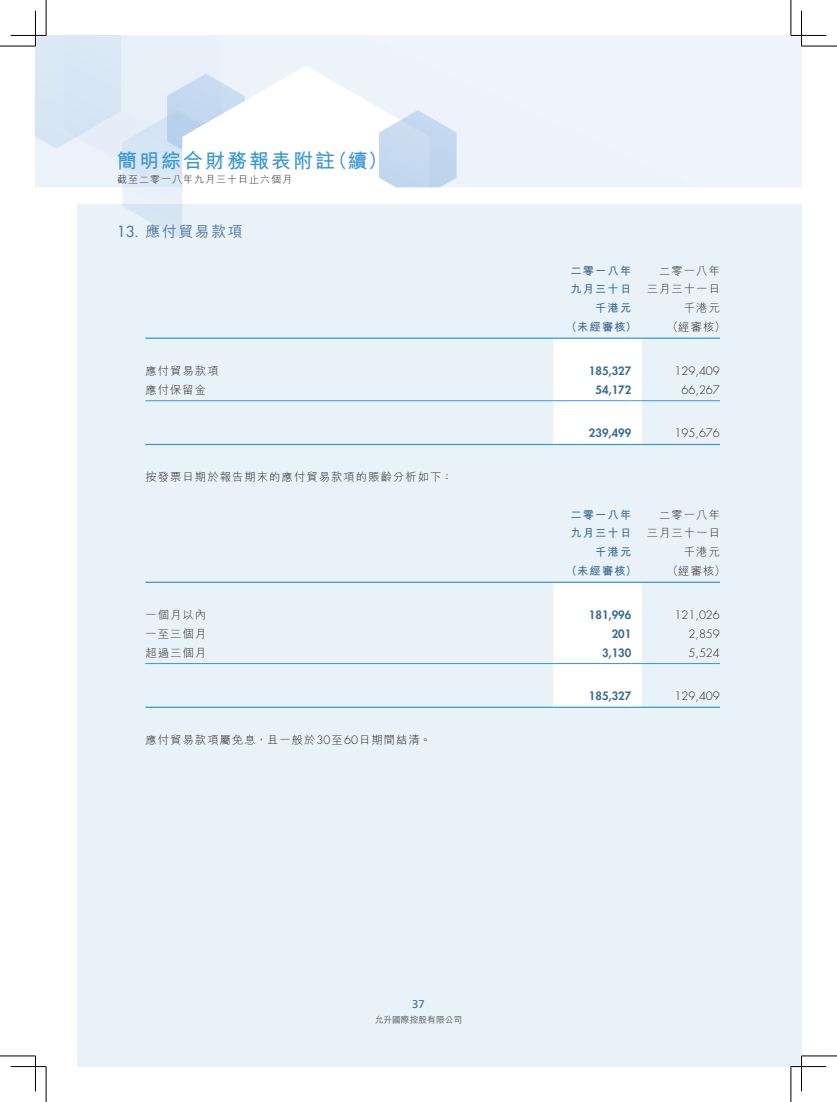
<style>
.page{position:relative;width:837px;height:1102px;background:#fff}
.page>*{position:absolute;margin:0;border:0;box-sizing:border-box;transform-origin:0 0}
.t1{font:700 20px "M Hei HK";letter-spacing:.1em;color:#3a97d2}
.t2{font:500 15px "M Hei HK";letter-spacing:.1em;color:#507ba0}
.t3{font:300 11.25px/18.8px "M Hei HK";letter-spacing:.1em;color:#231f20;text-align:right}
.t4{font:300 11.25px "Futura Std";color:#231f20}
.t5{font:800 11.25px "Futura Std";color:#386c92}
.t6{font:700 11.25px/18.8px "M Hei HK";letter-spacing:.1em;color:#386c92}
.t7{font:11.25px "Frutiger LT Std";color:#386c92}
.t8{font:300 10px "M Hei HK";letter-spacing:.1em;color:#231f20}
.t9{font:500 8.75px "M Hei HK";color:#57585a}
.s1{font-family:"Futura Std"}
</style>
<div class="page">
<img style="left:35px;top:35px;width:766px;height:1032px">
<hr style="left:145px;top:400px;width:408px;height:1px;background:#3a97d2">
<hr style="left:641px;top:400px;width:78px;height:1px;background:#3a97d2">
<hr style="left:145px;top:444px;width:408px;height:1px;background:#3a97d2">
<hr style="left:641px;top:444px;width:78px;height:1px;background:#3a97d2">
<hr style="left:145px;top:338px;width:408px;height:1px;background:#3a97d2">
<svg style="left:553px;top:338px;width:88px;height:107px"></svg>
<hr style="left:641px;top:338px;width:78px;height:1px;background:#3a97d2">
<hr style="left:145px;top:663px;width:408px;height:1px;background:#3a97d2">
<hr style="left:641px;top:663px;width:78px;height:1px;background:#3a97d2">
<hr style="left:145px;top:707px;width:408px;height:1px;background:#3a97d2">
<hr style="left:641px;top:707px;width:78px;height:1px;background:#3a97d2">
<hr style="left:145px;top:582px;width:408px;height:1px;background:#3a97d2">
<svg style="left:553px;top:582px;width:88px;height:126px"></svg>
<hr style="left:641px;top:582px;width:78px;height:1px;background:#3a97d2">
<hr style="left:800px;top:11px;width:2px;height:35px;background:#fff">
<hr style="left:800px;top:1056px;width:2px;height:35px;background:#fff">
<hr style="left:0;top:46px;width:35px;height:1px;background:#000">
<hr style="left:801px;top:46px;width:35px;height:1px;background:#000">
<hr style="left:0;top:1056px;width:35px;height:1px;background:#000">
<hr style="left:801px;top:1056px;width:35px;height:1px;background:#000">
<hr style="left:46px;top:0;width:1px;height:35px;background:#000">
<hr style="left:46px;top:1067px;width:1px;height:35px;background:#000">
<hr style="left:790px;top:0;width:1px;height:35px;background:#000">
<hr style="left:790px;top:1067px;width:1px;height:35px;background:#000">
<hr style="left:11px;top:35px;width:35px;height:1px;background:#000">
<hr style="left:790px;top:35px;width:36px;height:1px;background:#000">
<hr style="left:11px;top:1066px;width:35px;height:1px;background:#000">
<hr style="left:790px;top:1066px;width:36px;height:1px;background:#000">
<hr style="left:35px;top:11px;width:1px;height:35px;background:#000">
<hr style="left:35px;top:1056px;width:1px;height:35px;background:#000">
<hr style="left:801px;top:11px;width:1px;height:35px;background:#000">
<hr style="left:801px;top:1056px;width:1px;height:35px;background:#000">
<h1 class="t1" style="left:117px;top:146px;width:220px">簡明綜合財務報表附註</h1>
<h1 class="t1" style="left:327px;top:146px;width:61px">（續(</h1>
<p class="t8" style="left:117px;top:174px;width:177px">截至二零一八年九月三十日止六個月</p>
<h2 class="t2" style="left:117px;top:220px;width:127px"><span class="s1">13.</span> 應付貿易款項</h2>
<p class="t3" style="left:145px;top:361px;width:75px">應付貿易款項</p>
<p class="t3" style="left:145px;top:380px;width:62px">應付保留金</p>
<p class="t3" style="left:145px;top:468px;width:309px">按發票日期於報告期末的應付貿易款項的賬齡分析如下：</p>
<p class="t3" style="left:145px;top:605px;width:62px">一個月以內</p>
<p class="t3" style="left:145px;top:624px;width:62px">一至三個月</p>
<p class="t3" style="left:145px;top:643px;width:62px">超過三個月</p>
<p class="t3" style="left:145px;top:730px;width:287px">應付貿易款項屬免息，且一般於<span class="s1">30</span>至<span class="s1">60</span>日期間結清。</p>
<p class="t7" style="left:412px;top:997px;width:14px">37</p>
<p class="t9" style="left:374px;top:1013px;width:89px">允升國際控股有限公司</p>
<p class="t6" style="left:570px;top:260px;width:62px">二零一八年九月三十日</p>
<p class="t3" style="left:646px;top:261px;width:75px">二零一八年三月三十一日千港元</p>
<p class="t6" style="left:595px;top:298px;width:37px">千港元</p>
<p class="t6" style="left:565px;top:316px;width:72px">（未經審核）</p>
<p class="t3" style="left:666px;top:317px;width:60px">（經審核(</p>
<p class="t5" style="left:588px;top:364px;width:44px">185,327</p>
<p class="t4" style="left:674px;top:364px;width:47px">129,409</p>
<p class="t5" style="left:595px;top:382px;width:37px">54,172</p>
<p class="t4" style="left:681px;top:383px;width:40px">66,267</p>
<p class="t5" style="left:588px;top:426px;width:44px">239,499</p>
<p class="t4" style="left:674px;top:426px;width:47px">195,676</p>
<p class="t6" style="left:570px;top:504px;width:62px">二零一八年九月三十日</p>
<p class="t3" style="left:646px;top:505px;width:75px">二零一八年三月三十一日千港元</p>
<p class="t6" style="left:595px;top:542px;width:37px">千港元</p>
<p class="t6" style="left:565px;top:560px;width:72px">（未經審核）</p>
<p class="t3" style="left:666px;top:561px;width:60px">（經審核(</p>
<p class="t5" style="left:588px;top:608px;width:44px">181,996</p>
<p class="t4" style="left:674px;top:608px;width:47px">121,026</p>
<p class="t5" style="left:611px;top:626px;width:21px">201</p>
<p class="t4" style="left:688px;top:627px;width:33px">2,859</p>
<p class="t5" style="left:601px;top:645px;width:31px">3,130</p>
<p class="t4" style="left:688px;top:646px;width:33px">5,524</p>
<p class="t5" style="left:588px;top:689px;width:44px">185,327</p>
<p class="t4" style="left:674px;top:689px;width:47px">129,409</p>
</div>
